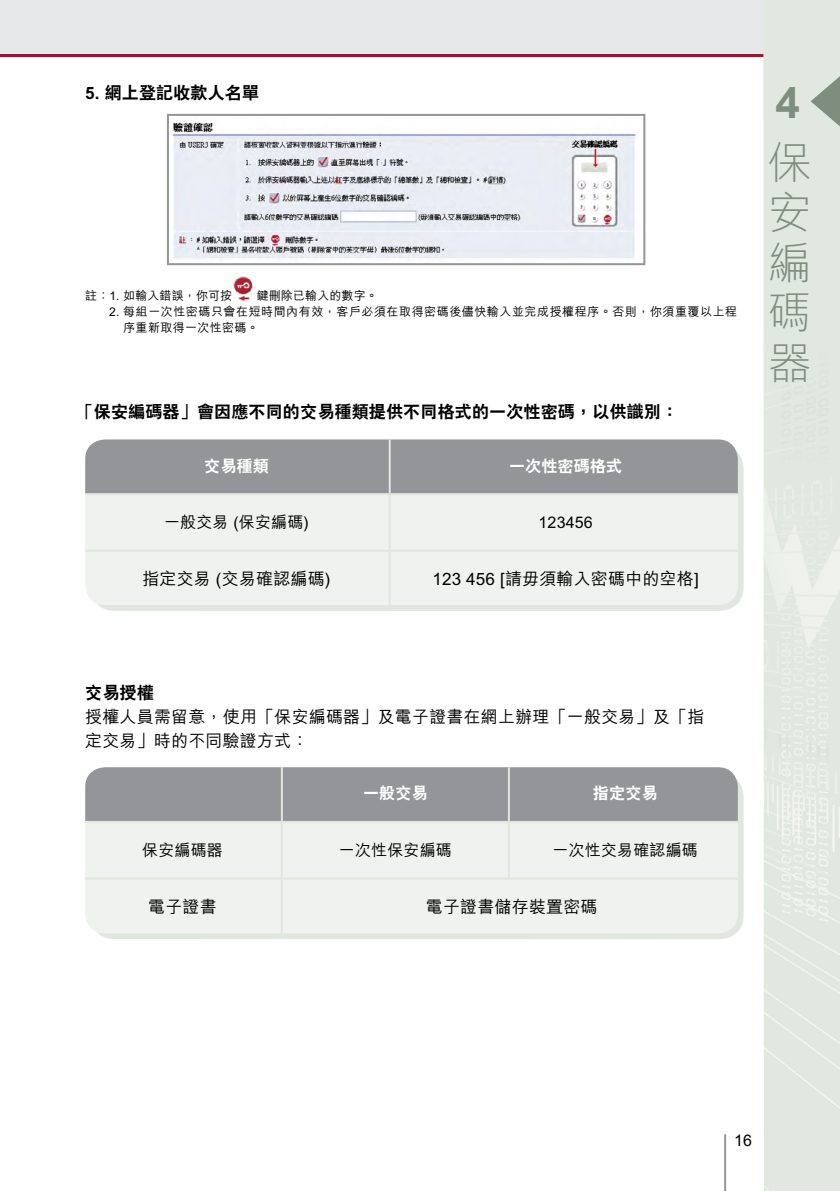
<style>
.page{position:relative;width:840px;height:1191px;background:#fff}
.page>*{position:absolute;margin:0;border:0;box-sizing:border-box;transform-origin:0 0}
.t1{font:300 44px/50px "M Hei HK";color:#7f8d7e;text-align:justify}
.t2{font:700 44px "Arial";color:#7f8d7e}
.t3{font:500 17px/24px "M Hei HK";letter-spacing:.01em;color:#000}
.t4{font:800 17px "C Hei 2 HK";letter-spacing:.01em;color:#000}
.t5{font:500 16px "M Hei HK";letter-spacing:.01em;color:#000}
.t6{font:800 16px "C Hei 2 HK";letter-spacing:.01em;color:#fff}
.t7{font:16px "Arial";color:#000}
.t8{font:500 12px/16px "M Hei HK";letter-spacing:.045em;color:#000}
.t9{font:500 12px "M Hei HK";letter-spacing:.01em;color:#000}
</style>
<div class="page">
<hr style="left:723px;top:1134px;width:2px;height:57px;background:#939598">
<div style="left:0;top:0;width:839px;height:57px;background:#b10a32"></div>
<div style="left:0;top:0;width:839px;height:54px;background:#e6e7e8"></div>
<img style="left:763px;top:54px;width:76px;height:1137px">
<svg style="left:810px;top:76px;width:29px;height:50px"></svg>
<div style="left:91px;top:445px;width:652px;height:166px;background:#e1e7df;border-radius:24px"></div>
<div style="left:86px;top:439px;width:651px;height:54px;background:#939598"></div>
<div style="left:86px;top:495px;width:651px;height:110px;background:#eff2ee"></div>
<hr style="left:85px;top:439px;width:1px;height:54px;background:#e1e7df">
<hr style="left:388px;top:439px;width:2px;height:54px;background:#e1e7df">
<hr style="left:85px;top:493px;width:304px;height:2px;background:#e1e7df">
<hr style="left:85px;top:495px;width:1px;height:55px;background:#e1e7df">
<hr style="left:388px;top:495px;width:2px;height:55px;background:#e1e7df">
<hr style="left:85px;top:550px;width:304px;height:2px;background:#e1e7df">
<hr style="left:85px;top:552px;width:1px;height:53px;background:#e1e7df">
<hr style="left:389px;top:550px;width:348px;height:2px;background:#e1e7df">
<hr style="left:388px;top:552px;width:2px;height:53px;background:#e1e7df">
<div style="left:91px;top:772px;width:652px;height:167px;background:#e1e7df;border-radius:24px"></div>
<div style="left:86px;top:767px;width:651px;height:54px;background:#939598"></div>
<div style="left:86px;top:823px;width:651px;height:110px;background:#eff2ee"></div>
<hr style="left:85px;top:767px;width:1px;height:54px;background:#e1e7df">
<hr style="left:281px;top:767px;width:2px;height:54px;background:#e1e7df">
<hr style="left:507px;top:767px;width:2px;height:54px;background:#e1e7df">
<hr style="left:85px;top:821px;width:197px;height:2px;background:#e1e7df">
<hr style="left:85px;top:823px;width:1px;height:54px;background:#e1e7df">
<hr style="left:281px;top:823px;width:2px;height:54px;background:#e1e7df">
<hr style="left:507px;top:823px;width:2px;height:54px;background:#e1e7df">
<hr style="left:85px;top:877px;width:197px;height:2px;background:#e1e7df">
<hr style="left:85px;top:879px;width:1px;height:54px;background:#e1e7df">
<hr style="left:282px;top:877px;width:226px;height:2px;background:#e1e7df">
<hr style="left:281px;top:879px;width:2px;height:54px;background:#e1e7df">
<hr style="left:508px;top:877px;width:229px;height:2px;background:#e1e7df">
<hr style="left:85px;top:934px;width:197px;height:1px;background:#e1e7df">
<hr style="left:508px;top:934px;width:229px;height:1px;background:#e1e7df">
<img style="left:233px;top:276px;width:20px;height:25px">
<img style="left:172px;top:122px;width:465px;height:138px">
<div style="left:167px;top:114px;width:478px;height:151px;border:2px solid #939598"></div>
<p class="t4" style="left:85px;top:82px;width:175px">5. 網上登記收款人名單</p>
<p class="t9" style="left:85px;top:287px;width:148px">註：1. 如輸入錯誤，你可按</p>
<p class="t9" style="left:256px;top:287px;width:123px">鍵刪除已輸入的數字。</p>
<p class="t8" style="left:123px;top:303px;width:615px;text-indent:-14px">2. 每組一次性密碼只會在短時間內有效，客戶必須在取得密碼後儘快輸入並完成授權程序。否則，你須重覆以上程序重新取得一次性密碼。</p>
<p class="t4" style="left:77px;top:400px;width:602px">「保安編碼器」會因應不同的交易種類提供不同格式的一次性密碼，以供識別：</p>
<p class="t6" style="left:204px;top:455px;width:66px">交易種類</p>
<p class="t6" style="left:509px;top:455px;width:114px">一次性密碼格式</p>
<p class="t5" style="left:164px;top:511px;width:146px">一般交易 (保安編碼)</p>
<p class="t5" style="left:538px;top:511px;width:56px">123456</p>
<p class="t3" style="left:142px;top:566px;width:190px">指定交易 (交易確認編碼)</p>
<p class="t3" style="left:432px;top:566px;width:268px">123 456 [請毋須輸入密碼中的空格]</p>
<h1 class="t2" style="left:774px;top:73px;width:26px">4</h1>
<h1 class="t1" style="left:767px;top:136px;width:45px">保安編碼器</h1>
<p class="t4" style="left:85px;top:681px;width:70px">交易授權</p>
<p class="t3" style="left:85px;top:703px;width:620px">授權人員需留意，使用「保安編碼器」及電子證書在網上辦理「一般交易」及「指定交易」時的不同驗證方式：</p>
<p class="t6" style="left:363px;top:782px;width:66px">一般交易</p>
<p class="t6" style="left:592px;top:782px;width:66px">指定交易</p>
<p class="t5" style="left:142px;top:838px;width:82px">保安編碼器</p>
<p class="t5" style="left:338px;top:838px;width:114px">一次性保安編碼</p>
<p class="t5" style="left:552px;top:838px;width:147px">一次性交易確認編碼</p>
<p class="t3" style="left:148px;top:893px;width:70px">電子證書</p>
<p class="t3" style="left:425px;top:893px;width:173px">電子證書儲存裝置密碼</p>
<p class="t7" style="left:733px;top:1130px;width:19px">16</p>
</div>
